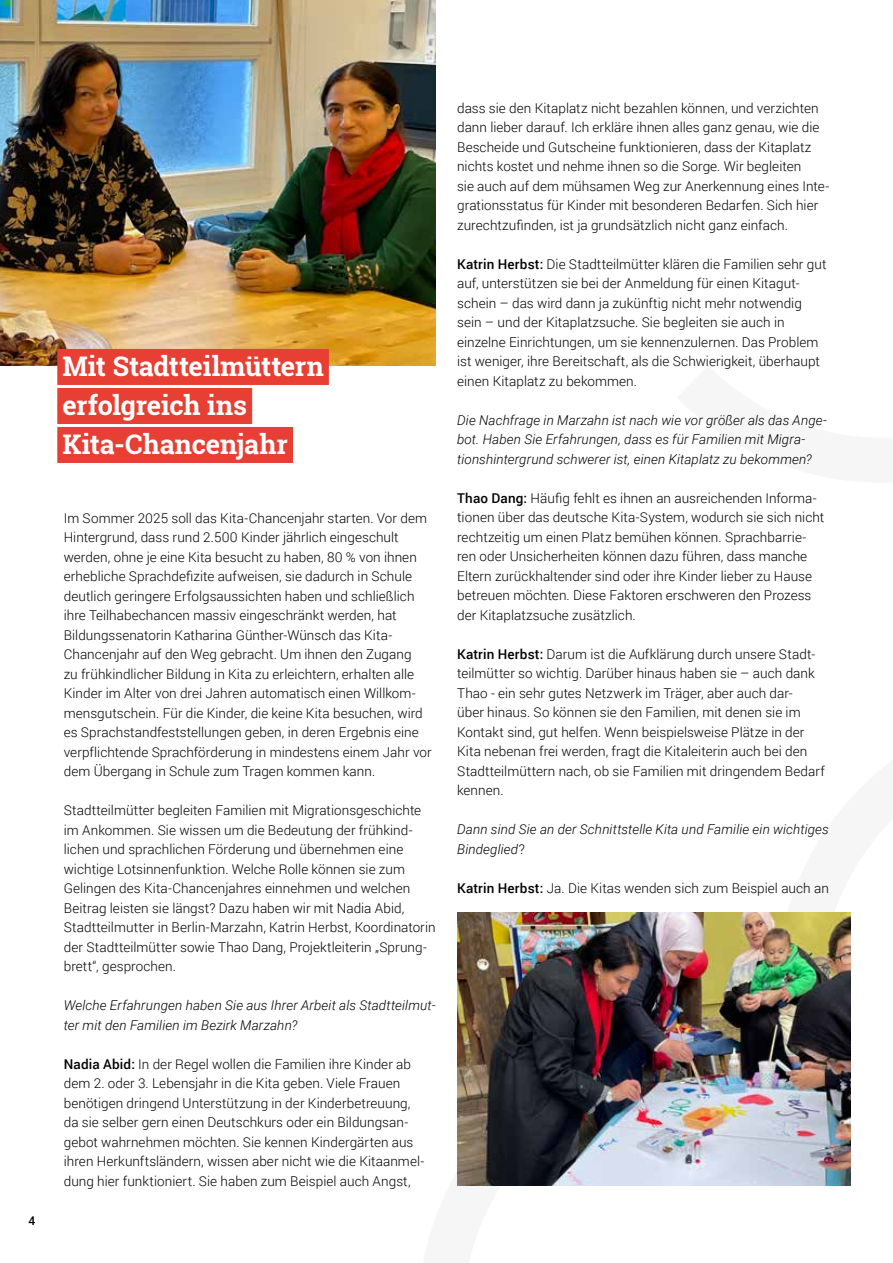
<style>
.page{position:relative;width:893px;height:1263px;background:#fff}
.page>*{position:absolute;margin:0;border:0;box-sizing:border-box;transform-origin:0 0}
.t1{font:700 27px/39px "Roboto Slab";letter-spacing:-.005em;color:#fff}
.t2{font:300 13.5px/19.5px "Roboto";letter-spacing:.005em;color:#000}
.t3{font:italic 300 13.5px/19.5px "Roboto";letter-spacing:.01em;color:#000}
.t4{font:500 12px "Roboto";color:#000}
.s1{font-weight:500}
.s2{font-style:normal}
</style>
<div class="page">
<img style="left:0;top:0;width:436px;height:366px">
<div style="left:57px;top:349px;width:272px;height:36px;background:#e83f34"></div>
<div style="left:57px;top:388px;width:195px;height:36px;background:#e83f34"></div>
<div style="left:57px;top:427px;width:236px;height:36px;background:#e83f34"></div>
<img style="left:457px;top:913px;width:393px;height:273px">
<p class="t4" style="left:28px;top:1212px;width:8px">4</p>
<h1 class="t1" style="left:62px;top:347px;width:263px">Mit Stadtteilmüttern erfolgreich ins<br>Kita-Chancenjahr</h1>
<p class="t2" style="left:64px;top:508px;width:369px">Im Sommer 2025 soll das Kita-Chancenjahr starten. Vor dem Hintergrund, dass rund 2.500 Kinder jährlich eingeschult werden, ohne je eine Kita besucht zu haben, 80 % von ihnen erhebliche Sprachdefizite aufweisen, sie dadurch in Schule deutlich geringere Erfolgsaussichten haben und schließlich ihre Teilhabechancen massiv eingeschränkt werden, hat Bildungssenatorin Katharina Günther-Wünsch das Kita-Chancenjahr auf den Weg gebracht. Um ihnen den Zugang<br>zu frühkindlicher Bildung in Kita zu erleichtern, erhalten alle Kinder im Alter von drei Jahren automatisch einen Willkom&shy;mensgutschein. Für die Kinder, die keine Kita besuchen, wird es Sprachstandfeststellungen geben, in deren Ergebnis eine verpflichtende Sprachförderung in mindestens einem Jahr vor dem Übergang in Schule zum Tragen kommen kann.</p>
<p class="t2" style="left:64px;top:800px;width:373px">Stadtteilmütter begleiten Familien mit Migrationsgeschichte im Ankommen. Sie wissen um die Bedeutung der frühkind&shy;lichen und sprachlichen Förderung und übernehmen eine wichtige Lotsinnenfunktion. Welche Rolle können sie zum Gelingen des Kita-Chancenjahres einnehmen und welchen Beitrag leisten sie längst? Dazu haben wir mit Nadia Abid, Stadtteilmutter in Berlin-Marzahn, Katrin Herbst, Koordinatorin der Stadtteilmütter sowie Thao Dang, Projektleiterin „Sprung&shy;brett“, gesprochen.</p>
<p class="t3" style="left:64px;top:995px;width:373px">Welche Erfahrungen haben Sie aus Ihrer Arbeit als Stadtteilmut&shy;ter mit den Familien im Bezirk Marzahn?</p>
<p class="t2" style="left:64px;top:1053px;width:362px"><span class="s1">Nadia Abid:</span> In der Regel wollen die Familien ihre Kinder ab dem 2. oder 3. Lebensjahr in die Kita geben. Viele Frauen benötigen dringend Unterstützung in der Kinderbetreuung, da sie selber gern einen Deutschkurs oder ein Bildungsan&shy;gebot wahrnehmen möchten. Sie kennen Kindergärten aus ihren Herkunftsländern, wissen aber nicht wie die Kitaanmel&shy;dung hier funktioniert. Sie haben zum Beispiel auch Angst,</p>
<p class="t2" style="left:457px;top:98px;width:374px">dass sie den Kitaplatz nicht bezahlen können, und verzichten dann lieber darauf. Ich erkläre ihnen alles ganz genau, wie die Bescheide und Gutscheine funktionieren, dass der Kitaplatz nichts kostet und nehme ihnen so die Sorge. Wir begleiten<br>sie auch auf dem mühsamen Weg zur Anerkennung eines Inte&shy;grationsstatus für Kinder mit besonderen Bedarfen. Sich hier zurechtzufinden, ist ja grundsätzlich nicht ganz einfach.</p>
<p class="t2" style="left:457px;top:254px;width:371px"><span class="s1">Katrin Herbst:</span> Die Stadtteilmütter klären die Familien sehr gut auf, unterstützen sie bei der Anmeldung für einen Kitagut&shy;schein – das wird dann ja zukünftig nicht mehr notwendig sein – und der Kitaplatzsuche. Sie begleiten sie auch in einzelne Einrichtungen, um sie kennenzulernen. Das Problem ist weniger, ihre Bereitschaft, als die Schwierigkeit, überhaupt einen Kitaplatz zu bekommen.</p>
<p class="t3" style="left:457px;top:410px;width:371px">Die Nachfrage in Marzahn ist nach wie vor größer als das Ange&shy;bot. Haben Sie Erfahrungen, dass es für Familien mit Migra&shy;tionshintergrund schwerer ist, einen Kitaplatz zu bekommen?</p>
<p class="t2" style="left:457px;top:488px;width:369px"><span class="s1">Thao Dang:</span> Häufig fehlt es ihnen an ausreichenden Informa&shy;tionen über das deutsche Kita-System, wodurch sie sich nicht rechtzeitig um einen Platz bemühen können. Sprachbarrie&shy;ren oder Unsicherheiten können dazu führen, dass manche Eltern zurückhaltender sind oder ihre Kinder lieber zu Hause betreuen möchten. Diese Faktoren erschweren den Prozess der Kitaplatzsuche zusätzlich.</p>
<p class="t2" style="left:457px;top:644px;width:369px"><span class="s1">Katrin Herbst:</span> Darum ist die Aufklärung durch unsere Stadt&shy;teilmütter so wichtig. Darüber hinaus haben sie – auch dank Thao - ein sehr gutes Netzwerk im Träger, aber auch dar-<br>über hinaus. So können sie den Familien, mit denen sie im Kontakt sind, gut helfen. Wenn beispielsweise Plätze in der Kita nebenan frei werden, fragt die Kitaleiterin auch bei den Stadtteilmüttern nach, ob sie Familien mit dringendem Bedarf kennen.</p>
<p class="t3" style="left:457px;top:819px;width:373px">Dann sind Sie an der Schnittstelle Kita und Familie ein wichtiges<br>Bindeglied<span class="s2">?</span></p>
<p class="t2" style="left:457px;top:878px;width:373px"><span class="s1">Katrin Herbst:</span> Ja. Die Kitas wenden sich zum Beispiel auch an</p>
</div>
